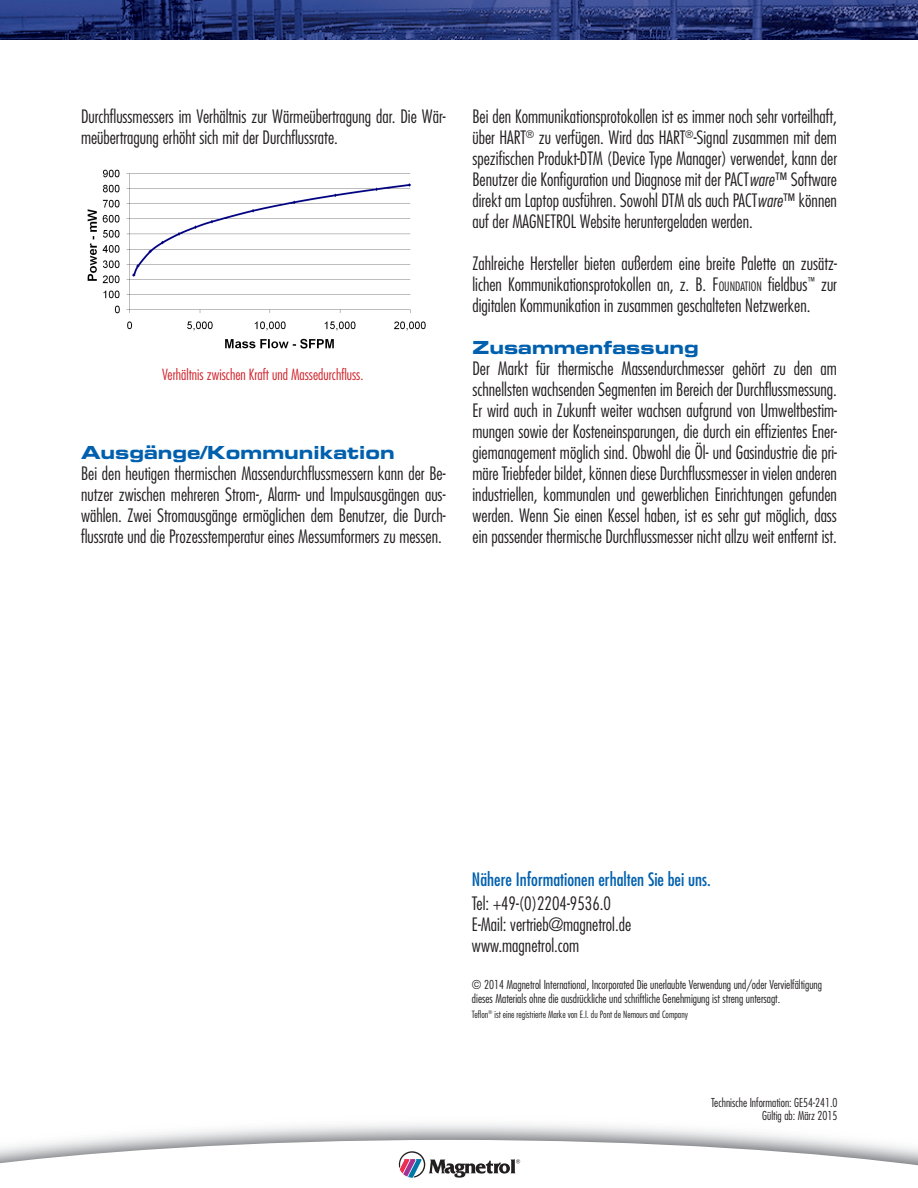
<style>
.page{position:relative;width:918px;height:1188px;background:#fff}
.page>*{position:absolute;margin:0;border:0;box-sizing:border-box;transform-origin:0 0}
.t1{font:300 condensed 18px/21px "Futura";color:#231f20;text-align:justify}
.t2{font:18px "Eurostile Bold Extended Two";color:#0160ae}
.t3{font:condensed 18px "Futura";color:#0160ae}
.t4{font:300 condensed 15px "Futura";color:#d1232a}
.t5{font:300 condensed 12px/13.5px "Futura";color:#231f20}
.t6{font:300 condensed 9.75px "Futura";color:#231f20}
.s1{font-style:italic}
.s2{font-size:12.6px}
</style>
<div class="page">
<svg style="left:0;top:1140px;width:918px;height:27px"></svg>
<img style="left:0;top:0;width:918px;height:40px">
<svg style="left:399px;top:1151px;width:121px;height:27px"></svg>
<img style="left:87px;top:169px;width:339px;height:180px">
<p class="t1" style="left:81px;top:105px;width:366px">Durchflussmessers im Verhältnis zur Wärmeübertragung dar. Die Wär&shy;meübertragung erhöht sich mit der Durchflussrate.</p>
<p class="t4" style="left:162px;top:365px;width:203px">Verhältnis zwischen Kraft und Massedurchfluss.</p>
<p class="t2" style="left:81px;top:440px;width:315px">Ausgänge/Kommunikation</p>
<p class="t1" style="left:81px;top:462px;width:366px">Bei den heutigen thermischen Massendurchflussmessern kann der Be&shy;nutzer zwischen mehreren Strom-, Alarm- und Impulsausgängen aus&shy;wählen. Zwei Stromausgänge ermöglichen dem Benutzer, die Durch&shy;flussrate und die Prozesstemperatur eines Messumformers zu messen.</p>
<p class="t1" style="left:472px;top:105px;width:366px">Bei den Kommunikationsprotokollen ist es immer noch sehr vorteilhaft, über HART<sup>®</sup> zu verfügen. Wird das HART<sup>®</sup>-Signal zusammen mit dem spezifischen Produkt-DTM (Device Type Manager) verwendet, kann der Benutzer die Konfiguration und Diagnose mit der PACT<span class="s1">ware</span>™ Software direkt am Laptop ausführen. Sowohl DTM als auch PACT<span class="s1">ware</span>™ können auf der MAGNETROL Website heruntergeladen werden.</p>
<p class="t1" style="left:472px;top:252px;width:366px">Zahlreiche Hersteller bieten außerdem eine breite Palette an zusätz&shy;lichen Kommunikationsprotokollen an, z. B. F<span class="s2">OUNDATION</span> fieldbus<sup>™</sup> zur digitalen Kommunikation in zusammen geschalteten Netzwerken.</p>
<p class="t2" style="left:472px;top:335px;width:228px">Zusammenfassung</p>
<p class="t1" style="left:472px;top:357px;width:366px">Der Markt für thermische Massendurchmesser gehört zu den am schnellsten wachsenden Segmenten im Bereich der Durchflussmessung.<br>Er wird auch in Zukunft weiter wachsen aufgrund von Umweltbestim&shy;mungen sowie der Kosteneinsparungen, die durch ein effizientes Ener&shy;giemanagement möglich sind. Obwohl die Öl- und Gasindustrie die pri&shy;märe Triebfeder bildet, können diese Durchflussmesser in vielen anderen industriellen, kommunalen und gewerblichen Einrichtungen gefunden werden. Wenn Sie einen Kessel haben, ist es sehr gut möglich, dass ein passender thermische Durchflussmesser nicht allzu weit entfernt ist.</p>
<p class="t3" style="left:472px;top:868px;width:240px">Nähere Informationen erhalten Sie bei uns.</p>
<p class="t1" style="left:472px;top:892px;width:141px">Tel: +49-(0)2204-9536.0</p>
<p class="t1" style="left:472px;top:913px;width:161px">E-Mail: vertrieb@magnetrol.de</p>
<p class="t1" style="left:472px;top:934px;width:109px">www.magnetrol.com</p>
<p class="t5" style="left:472px;top:978px;width:352px">© 2014 Magnetrol International, Incorporated Die unerlaubte Verwendung und/oder Vervielfältigung dieses Materials ohne die ausdrückliche und schriftliche Genehmigung ist streng untersagt.</p>
<p class="t6" style="left:472px;top:1008px;width:218px">Teflon<sup>®</sup> ist eine registrierte Marke von E.I. du Pont de Nemours and Company</p>
<p class="t5" style="left:711px;top:1095px;width:128px;text-align:right">Technische Information: GE54-241.0<br>Gültig ab: März 2015</p>
</div>
